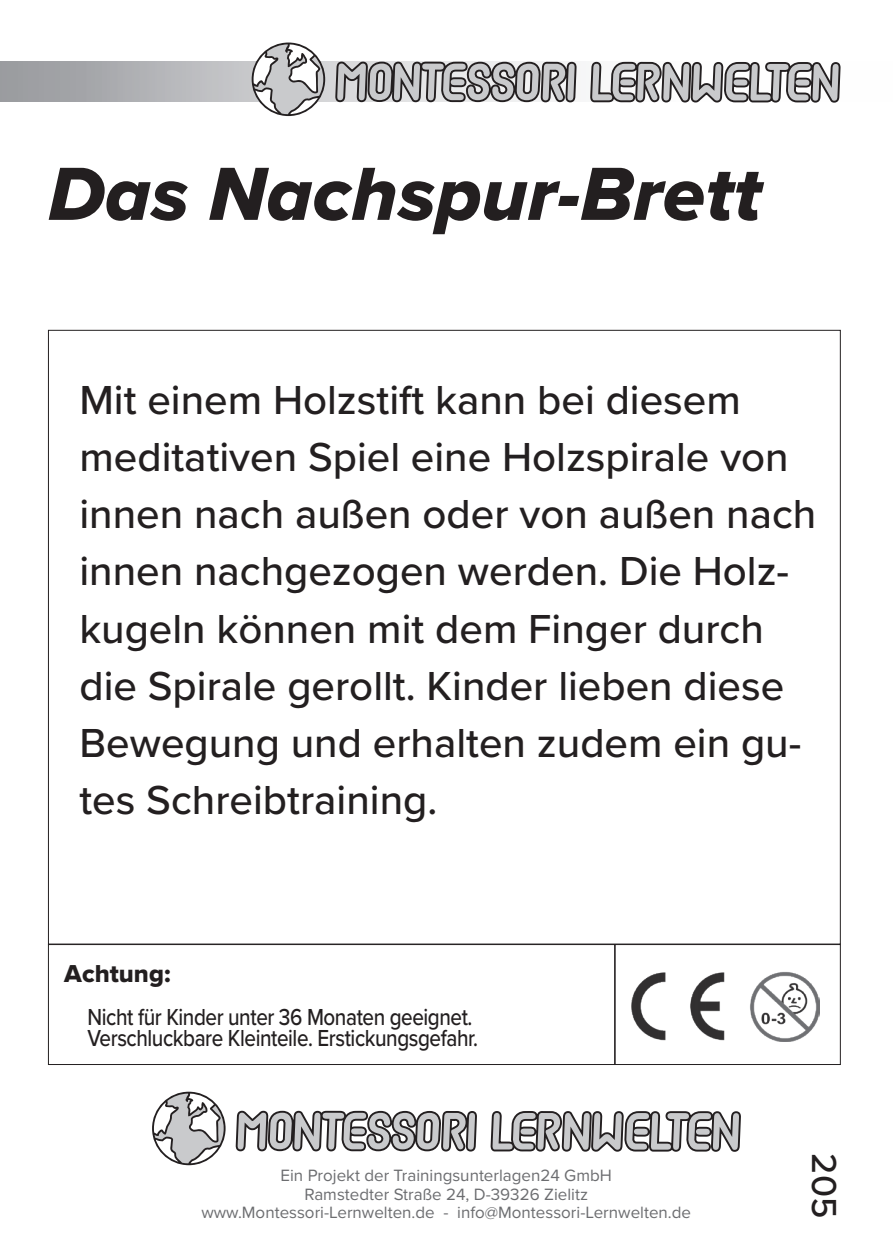
<style>
.page{position:relative;width:893px;height:1259px;background:#fff}
.page>*{position:absolute;margin:0;border:0;box-sizing:border-box;transform-origin:0 0}
.t1{font:78px "Proxima Nova Extrabld It";color:#231f20}
.t2{font:500 42px/57px "Proxima Nova";color:#231f20}
.t3{font:500 36px "Proxima Nova";color:#231f20}
.t4{font:25.5px "Proxima Nova Extrabld";color:#231f20}
.t5{font:500 24px/21px "Proxima Nova";letter-spacing:-.02em;color:#231f20;scale:.86 1}
.t6{font:17.1px/18.3px "Proxima Nova";color:#6c6d70;text-align:center}
</style>
<div class="page">
<div style="left:615px;top:944px;width:226px;height:120px;border:1px solid #231f20"></div>
<img style="left:750px;top:972px;width:69px;height:69px">
<svg style="left:234px;top:943px;width:510px;height:209px"></svg>
<svg style="left:152px;top:1091px;width:74px;height:74px"></svg>
<svg style="left:238px;top:1112px;width:501px;height:38px"></svg>
<svg style="left:154px;top:1093px;width:70px;height:70px"></svg>
<svg style="left:0;top:61px;width:333px;height:41px;background:#afb0b4"></svg>
<svg style="left:333px;top:61px;width:508px;height:42px"></svg>
<svg style="left:252px;top:43px;width:73px;height:73px"></svg>
<svg style="left:337px;top:64px;width:502px;height:37px;background:#a5a5a6"></svg>
<svg style="left:254px;top:44px;width:69px;height:70px"></svg>
<h1 class="t1" style="left:48px;top:136px;width:715px">Das Nachspur-Brett</h1>
<p class="t2" style="left:79px;top:370px;width:738px">Mit einem Holzstift kann bei diesem meditativen Spiel eine Holzspirale von innen nach außen oder von außen nach innen nachgezogen werden. Die Holz&shy;kugeln können mit dem Finger durch die Spirale gerollt. Kinder lieben diese Bewegung und erhalten zudem ein gu&shy;tes Schreibtraining.</p>
<p class="t4" style="left:64px;top:954px;width:108px">Achtung:</p>
<p class="t5" style="left:88px;top:1005px;width:455px">Nicht für Kinder unter 36 Monaten geeignet.<br>Verschluckbare Kleinteile. Erstickungsgefahr.</p>
<p class="t6" style="left:201px;top:1165px;width:491px">Ein Projekt der Trainingsunterlagen24 GmbH<br>Ramstedter Straße 24, D-39326 Zielitz www.Montessori-Lernwelten.de - info@Montessori-Lernwelten.de</p>
<p class="t3" style="left:851px;top:1153px;width:66px;rotate:90deg">205</p>
</div>
